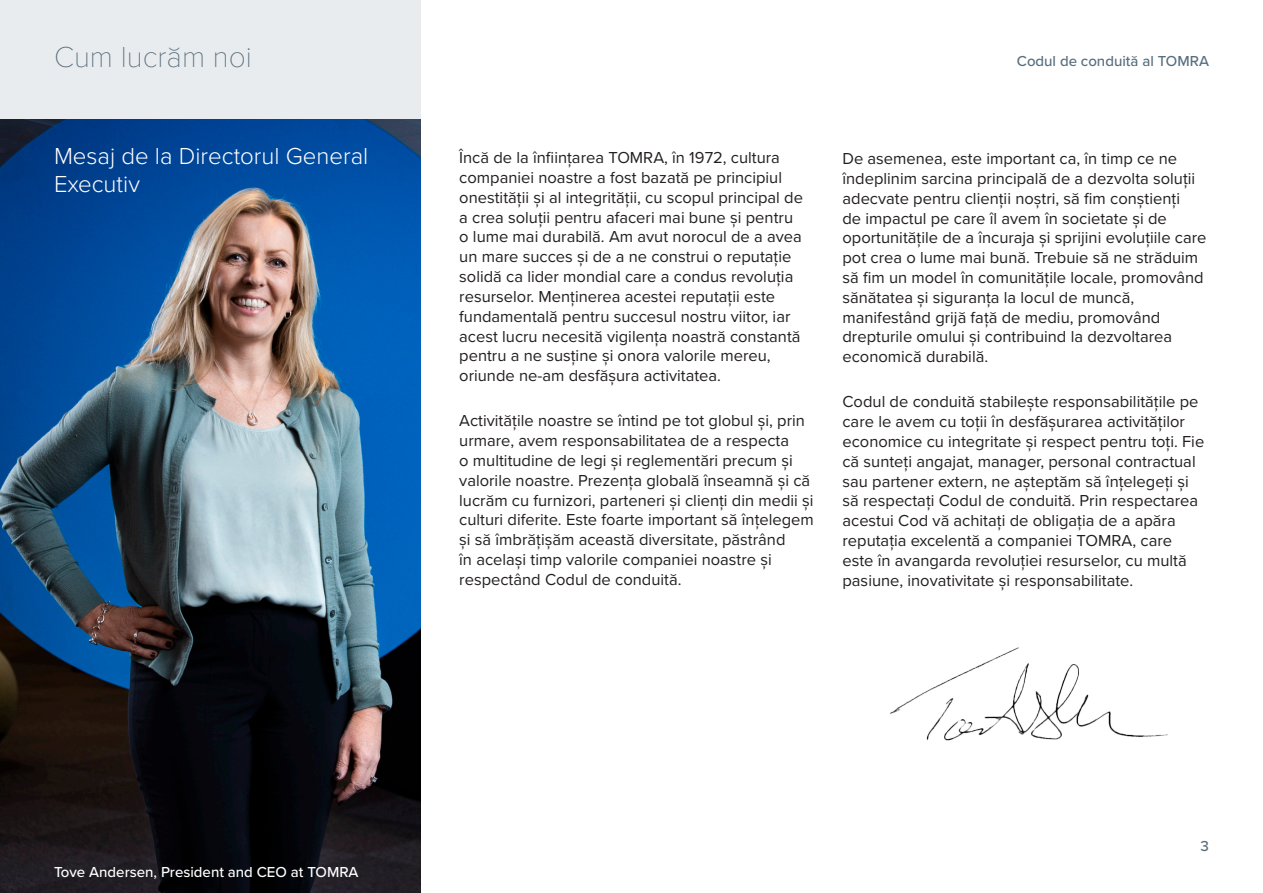
<style>
.page{position:relative;width:1263px;height:893px;background:#fff}
.page>*{position:absolute;margin:0;border:0;box-sizing:border-box;transform-origin:0 0}
.Chapters{font:100 30px "Proxima Nova T";color:#596e7d}
.Sub_heading{font:300 24px/28.8px "Proxima Nova";color:#fff}
.t1{font:16.5px/19.8px "Proxima Nova";color:#231f20}
.Headlines{font:500 15px "Proxima Nova";color:#fff}
.t2{font:500 15px "Proxima Nova";color:#576e7f}
.t3{font:500 15px "Proxima Nova";color:#596e7d}
</style>
<div class="page">
<div style="left:0;top:0;width:421px;height:119px;background:#e8ecef"></div>
<img style="left:0;top:119px;width:421px;height:774px">
<img style="left:890px;top:647px;width:278px;height:94px">
<p class="Chapters" style="left:54px;top:35px;width:199px">Cum lucrăm noi</p>
<p class="t2" style="left:1017px;top:50px;width:194px">Codul de conduită al TOMRA</p>
<p class="Sub_heading" style="left:54px;top:140px;width:316px">Mesaj de la Directorul General<br>Executiv</p>
<p class="t1" style="left:459px;top:147px;width:345px">Încă de la înființarea TOMRA, în 1972, cultura companiei noastre a fost bazată pe principiul onestității și al integrității, cu scopul principal de a crea soluții pentru afaceri mai bune și pentru o lume mai durabilă. Am avut norocul de a avea un mare succes și de a ne construi o reputație solidă ca lider mondial care a condus revoluția resurselor. Menținerea acestei reputații este fundamentală pentru succesul nostru viitor, iar acest lucru necesită vigilența noastră constantă pentru a ne susține și onora valorile mereu, oriunde ne-am desfășura activitatea.</p>
<p class="t1" style="left:459px;top:410px;width:356px">Activitățile noastre se întind pe tot globul și, prin urmare, avem responsabilitatea de a respecta<br>o multitudine de legi și reglementări precum și valorile noastre. Prezența globală înseamnă și că lucrăm cu furnizori, parteneri și clienți din medii și culturi diferite. Este foarte important să înțelegem și să îmbrățișăm această diversitate, păstrând<br>în același timp valorile companiei noastre și respectând Codul de conduită.</p>
<p class="t1" style="left:842px;top:148px;width:365px">De asemenea, este important ca, în timp ce ne îndeplinim sarcina principală de a dezvolta soluții adecvate pentru clienții noștri, să fim conștienți<br>de impactul pe care îl avem în societate și de oportunitățile de a încuraja și sprijini evoluțiile care pot crea o lume mai bună. Trebuie să ne străduim să fim un model în comunitățile locale, promovând sănătatea și siguranța la locul de muncă, manifestând grijă față de mediu, promovând drepturile omului și contribuind la dezvoltarea economică durabilă.</p>
<p class="t1" style="left:842px;top:391px;width:363px">Codul de conduită stabilește responsabilitățile pe care le avem cu toții în desfășurarea activităților economice cu integritate și respect pentru toți. Fie că sunteți angajat, manager, personal contractual sau partener extern, ne așteptăm să înțelegeți și să respectați Codul de conduită. Prin respectarea acestui Cod vă achitați de obligația de a apăra reputația excelentă a companiei TOMRA, care este în avangarda revoluției resurselor, cu multă pasiune, inovativitate și responsabilitate.</p>
<p class="Headlines" style="left:54px;top:860px;width:306px">Tove Andersen, President and CEO at TOMRA</p>
<p class="t3" style="left:1200px;top:835px;width:10px">3</p>
</div>
